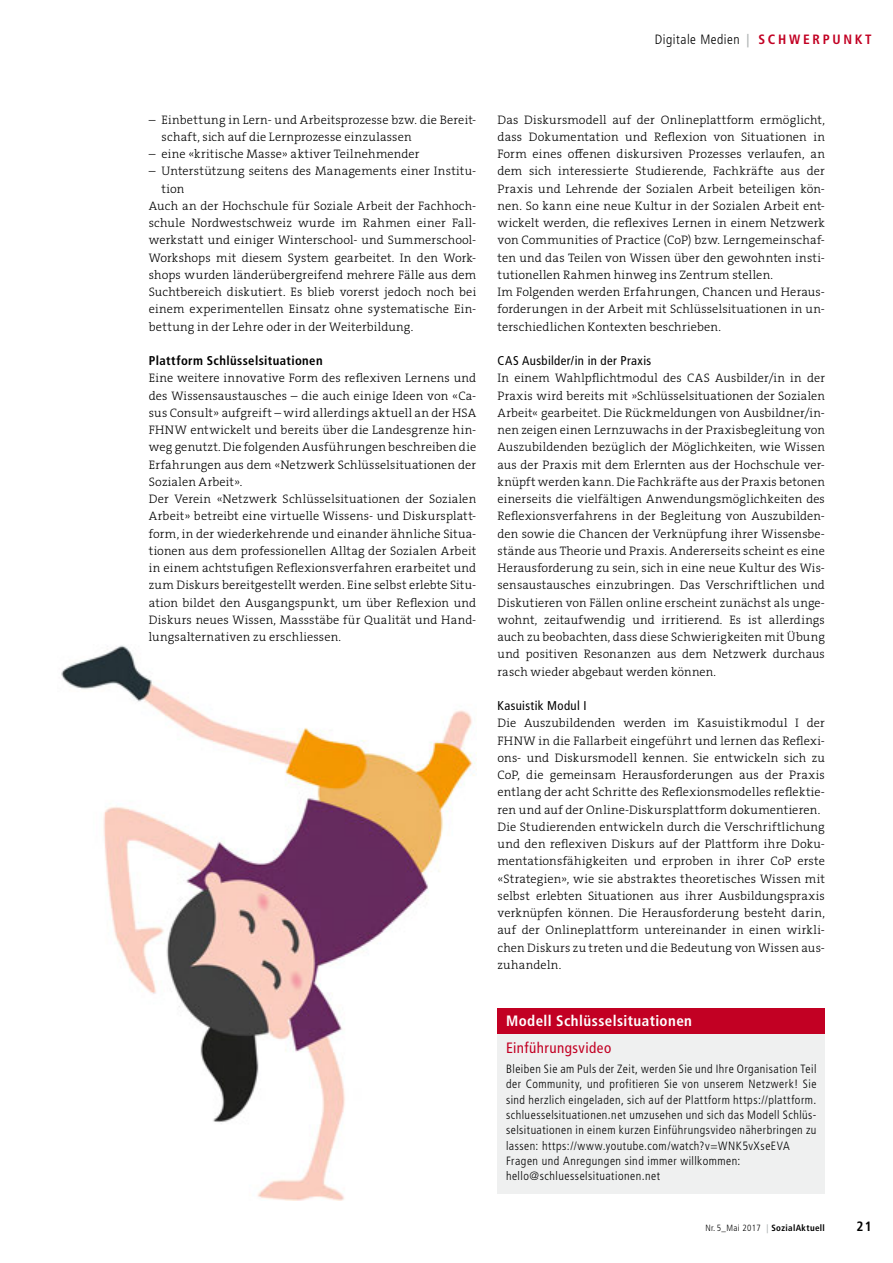
<style>
.page{position:relative;width:893px;height:1263px;background:#fff}
.page>*{position:absolute;margin:0;border:0;box-sizing:border-box;transform-origin:0 0}
.t1{font:700 condensed 15px "Frutiger";letter-spacing:.03em;color:#fff}
.t2{font:condensed 15px "Frutiger";letter-spacing:.03em;color:#c20023}
.t3{font:300 condensed 13.5px "Frutiger";letter-spacing:.04em;color:#000}
.t4{font:700 condensed 13.5px "Frutiger";color:#000}
.t5{font:condensed 12.75px "Frutiger";letter-spacing:.03em;color:#000}
.t6{font:700 condensed 12.75px "Frutiger";letter-spacing:.03em;color:#000}
.t7{font:300 12.3px/17.2px "The Serif B W3";letter-spacing:.015em;color:#000}
.t8{font:300 condensed 12px/15.3px "Frutiger";letter-spacing:.04em;color:#000}
.t9{font:700 condensed 9px "Frutiger";letter-spacing:.04em;color:#000}
.s1{font-weight:700;color:#b1b4b4}
.s2{font-weight:700;color:#c20023}
.s3{font-weight:300}
.s4{color:#b1b4b4}
</style>
<div class="page">
<img style="left:61px;top:645px;width:414px;height:555px">
<div style="left:497px;top:1008px;width:328px;height:185px;background:#eff0f0"></div>
<div style="left:497px;top:1008px;width:328px;height:25px;background:#c20023"></div>
<p class="t3" style="left:655px;top:32px;width:218px">Digitale Medien <span class="s1">|</span> <span class="s2">SCHWERPUNKT</span></p>
<p class="t7" style="left:162px;top:111px;width:316px;text-indent:-13px">– Einbettung in Lern- und Arbeitsprozesse bzw. die Bereit&shy;schaft, sich auf die Lernprozesse einzulassen</p>
<p class="t7" style="left:149px;top:145px;width:272px">– eine «kritische Masse» aktiver Teilnehmender</p>
<p class="t7" style="left:149px;top:163px;width:329px">– Unterstützung seitens des Managements einer Institu-</p>
<p class="t7" style="left:162px;top:180px;width:24px">tion</p>
<p class="t7" style="left:149px;top:197px;width:329px">Auch an der Hochschule für Soziale Arbeit der Fachhoch-</p>
<p class="t7" style="left:149px;top:214px;width:329px">schule Nordwestschweiz wurde im Rahmen einer Fall-</p>
<p class="t7" style="left:149px;top:232px;width:329px">werkstatt und einiger Winterschool- und Summerschool-</p>
<p class="t7" style="left:149px;top:249px;width:329px">Workshops mit diesem System gearbeitet. In den Work-</p>
<p class="t7" style="left:149px;top:266px;width:329px">shops wurden länderübergreifend mehrere Fälle aus dem</p>
<p class="t7" style="left:149px;top:283px;width:329px">Suchtbereich diskutiert. Es blieb vorerst jedoch noch bei</p>
<p class="t7" style="left:149px;top:301px;width:329px">einem experimentellen Einsatz ohne systematische Ein-</p>
<p class="t7" style="left:149px;top:318px;width:266px">bettung in der Lehre oder in der Weiterbildung.</p>
<p class="t6" style="left:149px;top:353px;width:175px">Plattform Schlüsselsituationen</p>
<p class="t7" style="left:149px;top:370px;width:329px">Eine weitere innovative Form des reflexiven Lernens und des Wissensaustausches – die auch einige Ideen von «Ca&shy;sus Consult» aufgreift – wird allerdings aktuell an der HSA FHNW entwickelt und bereits über die Landesgrenze hin&shy;weg genutzt. Die folgenden Ausführungen beschreiben die Erfahrungen aus dem «Netzwerk Schlüsselsituationen der Sozialen Arbeit».<br>Der Verein «Netzwerk Schlüsselsituationen der Sozialen Arbeit» betreibt eine virtuelle Wissens- und Diskursplatt&shy;form, in der wiederkehrende und einander ähnliche Situa&shy;tionen aus dem professionellen Alltag der Sozialen Arbeit in einem achtstufigen Reflexionsverfahren erarbeitet und zum Diskurs bereitgestellt werden. Eine selbst erlebte Situ&shy;ation bildet den Ausgangspunkt, um über Reflexion und Diskurs neues Wissen, Massstäbe für Qualität und Hand&shy;lungsalternativen zu erschliessen.</p>
<p class="t7" style="left:497px;top:111px;width:329px">Das Diskursmodell auf der Onlineplattform ermöglicht, dass Dokumentation und Reflexion von Situationen in Form eines offenen diskursiven Prozesses verlaufen, an dem sich interessierte Studierende, Fachkräfte aus der Praxis und Lehrende der Sozialen Arbeit beteiligen kön&shy;nen. So kann eine neue Kultur in der Sozialen Arbeit ent&shy;wickelt werden, die reflexives Lernen in einem Netzwerk von Communities of Practice (CoP) bzw. Lerngemeinschaf&shy;ten und das Teilen von Wissen über den gewohnten insti&shy;tutionellen Rahmen hinweg ins Zentrum stellen.<br>Im Folgenden werden Erfahrungen, Chancen und Heraus&shy;forderungen in der Arbeit mit Schlüsselsituationen in un&shy;terschiedlichen Kontexten beschrieben.</p>
<p class="t5" style="left:497px;top:353px;width:155px">CAS Ausbilder/in in der Praxis</p>
<p class="t7" style="left:497px;top:370px;width:329px;text-align:justify">In einem Wahlpflichtmodul des CAS Ausbilder/in in der Praxis wird bereits mit »Schlüsselsituationen der Sozialen Arbeit« gearbeitet. Die Rückmeldungen von Ausbildner/in&shy;nen zeigen einen Lernzuwachs in der Praxisbegleitung von Auszubildenden bezüglich der Möglichkeiten, wie Wissen aus der Praxis mit dem Erlernten aus der Hochschule ver&shy;knüpft werden kann. Die Fachkräfte aus der Praxis betonen einerseits die vielfältigen Anwendungsmöglichkeiten des Reflexionsverfahrens in der Begleitung von Auszubilden&shy;den sowie die Chancen der Verknüpfung ihrer Wissensbe&shy;stände aus Theorie und Praxis. Andererseits scheint es eine Herausforderung zu sein, sich in eine neue Kultur des Wis&shy;sensaustausches einzubringen. Das Verschriftlichen und Diskutieren von Fällen online erscheint zunächst als unge&shy;wohnt, zeitaufwendig und irritierend. Es ist allerdings auch zu beobachten, dass diese Schwierigkeiten mit Übung und positiven Resonanzen aus dem Netzwerk durchaus rasch wieder abgebaut werden können.</p>
<p class="t5" style="left:497px;top:698px;width:91px">Kasuistik Modul I</p>
<p class="t7" style="left:497px;top:715px;width:329px">Die Auszubildenden werden im Kasuistikmodul I der FHNW in die Fallarbeit eingeführt und lernen das Reflexi&shy;ons- und Diskursmodell kennen. Sie entwickeln sich zu CoP, die gemeinsam Herausforderungen aus der Praxis entlang der acht Schritte des Reflexionsmodelles reflektie&shy;ren und auf der Online-Diskursplattform dokumentieren.<br>Die Studierenden entwickeln durch die Verschriftlichung und den reflexiven Diskurs auf der Plattform ihre Doku&shy;mentationsfähigkeiten und erproben in ihrer CoP erste «Strategien», wie sie abstraktes theoretisches Wissen mit selbst erlebten Situationen aus ihrer Ausbildungspraxis verknüpfen können. Die Herausforderung besteht darin, auf der Onlineplattform untereinander in einen wirkli&shy;chen Diskurs zu treten und die Bedeutung von Wissen aus&shy;zuhandeln.</p>
<p class="t1" style="left:506px;top:1012px;width:188px">Modell Schlüsselsituationen</p>
<p class="t2" style="left:506px;top:1039px;width:107px">Einführungsvideo</p>
<p class="t8" style="left:506px;top:1061px;width:312px">Bleiben Sie am Puls der Zeit, werden Sie und Ihre Organisation Teil der Community, und profitieren Sie von unserem Netzwerk! Sie sind herzlich eingeladen, sich auf der Plattform https://plattform. schluesselsituationen.net umzusehen und sich das Modell Schlüs&shy;selsituationen in einem kurzen Einführungsvideo näherbringen zu lassen: https://www.youtube.com/watch?v=WNK5vXseEVA Fragen und Anregungen sind immer willkommen: hello@schluesselsituationen.net</p>
<p class="t9" style="left:705px;top:1222px;width:121px"><span class="s3">Nr. 5_Mai 2017</span> <span class="s4">|</span> SozialAktuell</p>
<p class="t4" style="left:856px;top:1218px;width:17px">21</p>
</div>
